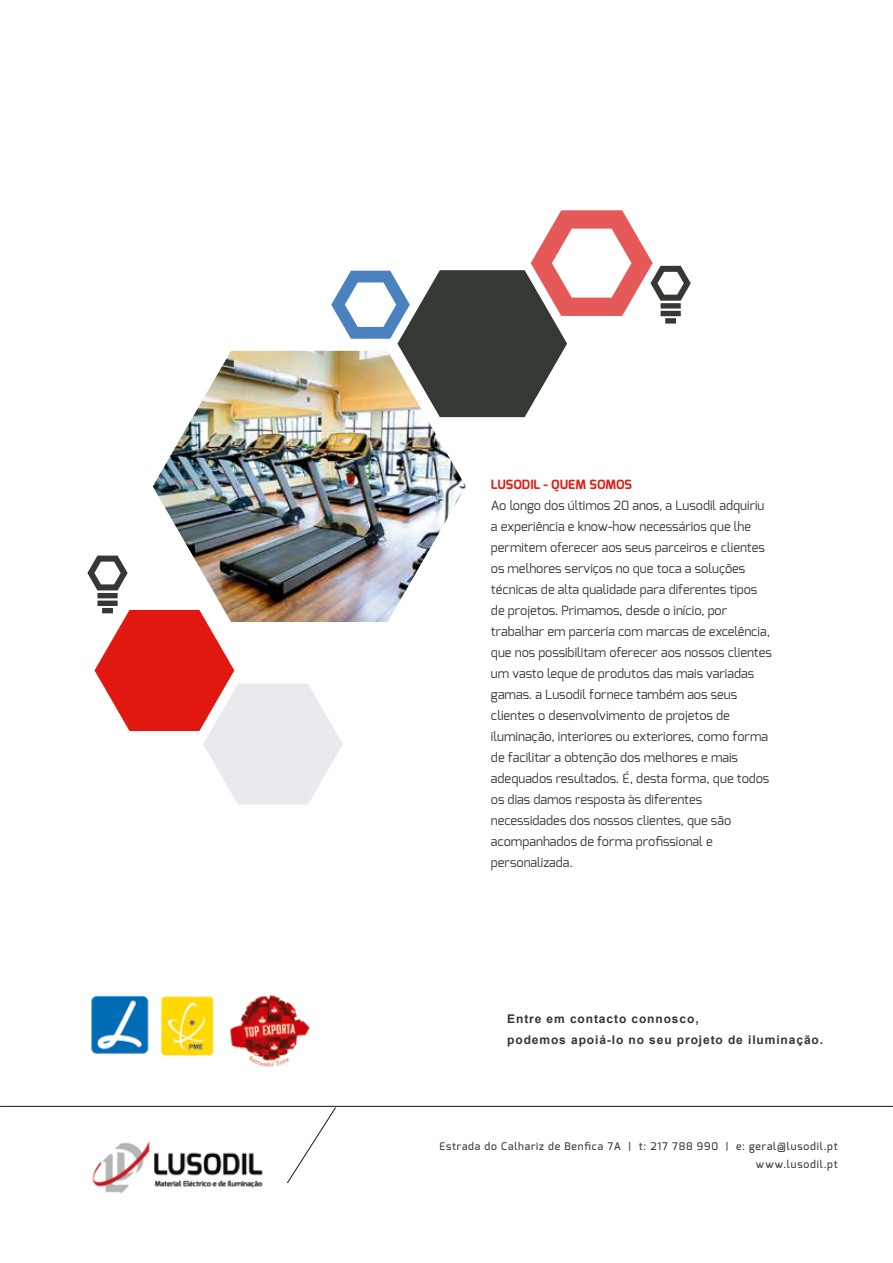
<style>
.page{position:relative;width:893px;height:1263px;background:#fff}
.page>*{position:absolute;margin:0;border:0;box-sizing:border-box;transform-origin:0 0}
.t1{font:12.75px/21px "Exo";color:#343a33}
.t2{font:700 12.75px "Exo";color:#e01e14}
.t3{font:700 12px/21px "Arial";letter-spacing:.075em;color:#333831}
.t4{font:500 10.5px/18px "Exo";letter-spacing:.075em;color:#343a33;text-align:right}
</style>
<div class="page">
<hr style="left:0;top:1106px;width:893px;height:1px;background:#1e120d">
<svg style="left:286px;top:1106px;width:51px;height:78px"></svg>
<img style="left:92px;top:1141px;width:171px;height:53px">
<img style="left:91px;top:995px;width:123px;height:61px">
<img style="left:230px;top:995px;width:80px;height:72px">
<svg style="left:331px;top:210px;width:360px;height:207px"></svg>
<svg style="left:87px;top:556px;width:256px;height:249px"></svg>
<img style="left:153px;top:351px;width:313px;height:271px">
<p class="t2" style="left:491px;top:476px;width:143px">LUSODIL - QUEM SOMOS</p>
<p class="t1" style="left:491px;top:494px;width:282px">Ao longo dos últimos 20 anos, a Lusodil adquiriu a experiência e know-how necessários que lhe permitem oferecer aos seus parceiros e clientes os melhores serviços no que toca a soluções técnicas de alta qualidade para diferentes tipos de projetos. Primamos, desde o início, por trabalhar em parceria com marcas de excelência, que nos possibilitam oferecer aos nossos clientes um vasto leque de produtos das mais variadas gamas. a Lusodil fornece também aos seus clientes o desenvolvimento de projetos de iluminação, interiores ou exteriores, como forma de facilitar a obtenção dos melhores e mais adequados resultados. É, desta forma, que todos os dias damos resposta às diferentes necessidades dos nossos clientes, que são acompanhados de forma profissional e personalizada.</p>
<p class="t3" style="left:507px;top:1008px;width:317px">Entre em contacto connosco,<br>podemos apoiá-lo no seu projeto de iluminação.</p>
<p class="t4" style="left:439px;top:1137px;width:400px">Estrada do Calhariz de Benfica 7A | t: 217 788 990 | e: geral@lusodil.pt www.lusodil.pt</p>
</div>
